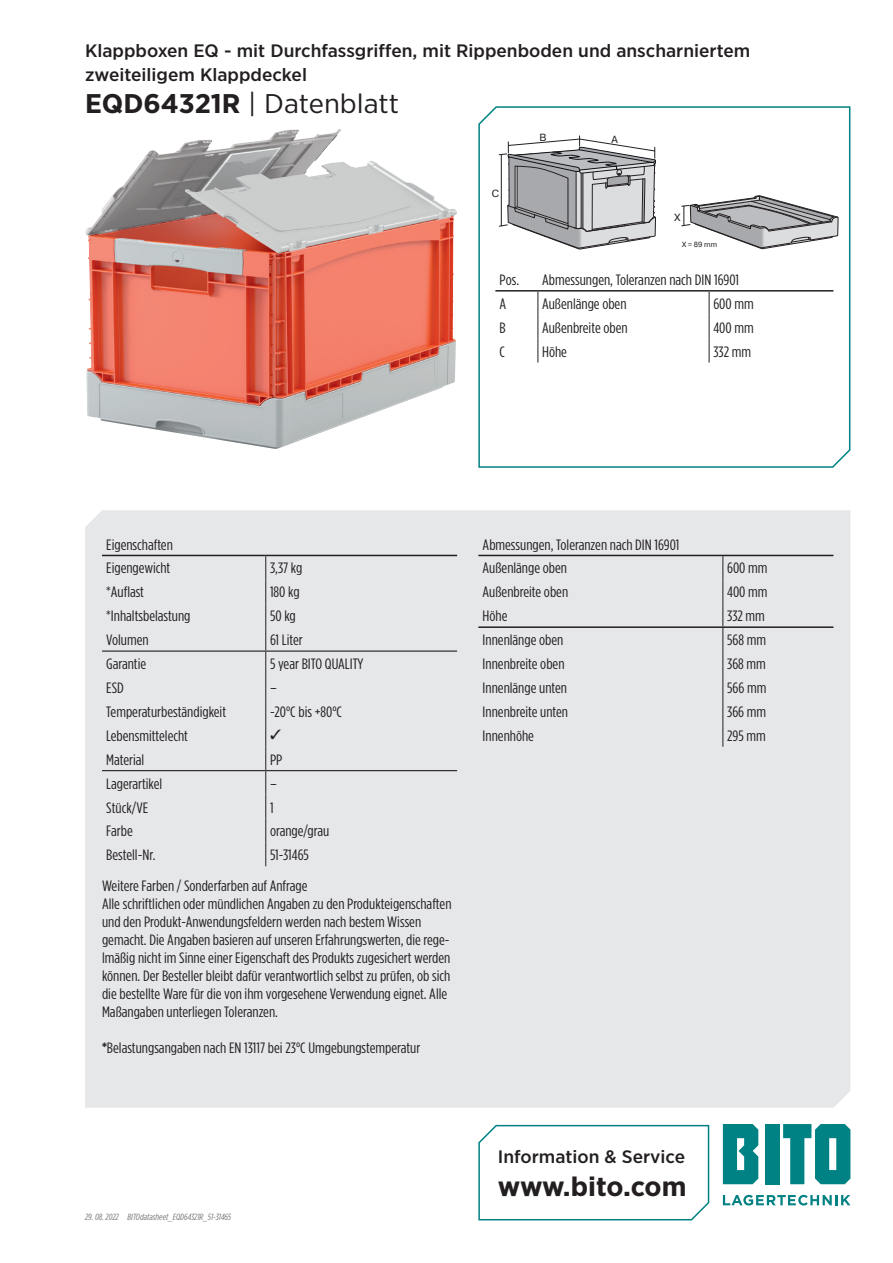
<style>
.page{position:relative;width:893px;height:1263px;background:#fff}
.page>*{position:absolute;margin:0;border:0;box-sizing:border-box;transform-origin:0 0}
.t1{font:27px "Gotham Narrow";color:#231f20;scale:1.1 1}
.t2{font:700 27px "Gotham Narrow";letter-spacing:-.015em;color:#231f20;scale:1.1 1}
.t3{font:500 18px/24px "Gotham Narrow";color:#231f20;scale:1.1 1}
.t4{font:15px/18px "Gotham Condensed";color:#231f20;scale:1.1 1}
.t5{font:10.35px "Bito Pragmatica";color:#231f20}
.t6{font:italic 9px "Gotham Condensed";color:#76787b;scale:1.1 1}
.t7{font:7.35px "Bito Pragmatica";color:#231f20}
.s1{font-weight:700}
</style>
<div class="page">
<div style="left:85px;top:510px;width:765px;height:598px;background:#e6e7e9"></div>
<svg style="left:723px;top:1195px;width:127px;height:10px"></svg>
<div style="left:765px;top:1124px;width:15px;height:60px;background:#008183"></div>
<svg style="left:723px;top:1124px;width:35px;height:60px;background:#1e8f91"></svg>
<svg style="left:783px;top:1124px;width:67px;height:60px"></svg>
<svg style="left:478px;top:1124px;width:232px;height:97px"></svg>
<svg style="left:478px;top:106px;width:373px;height:362px"></svg>
<hr style="left:102px;top:555px;width:164px;height:1px;background:#231f20">
<hr style="left:266px;top:555px;width:191px;height:1px;background:#231f20">
<hr style="left:102px;top:650px;width:164px;height:2px;background:#231f20">
<hr style="left:266px;top:650px;width:191px;height:2px;background:#231f20">
<hr style="left:102px;top:770px;width:164px;height:1px;background:#231f20">
<hr style="left:266px;top:770px;width:191px;height:1px;background:#231f20">
<hr style="left:478px;top:555px;width:245px;height:1px;background:#231f20">
<hr style="left:723px;top:555px;width:110px;height:1px;background:#231f20">
<hr style="left:478px;top:626px;width:245px;height:2px;background:#231f20">
<hr style="left:723px;top:626px;width:110px;height:2px;background:#231f20">
<svg style="left:722px;top:556px;width:1px;height:191px"></svg>
<img style="left:85px;top:129px;width:372px;height:320px">
<svg style="left:682px;top:163px;width:157px;height:88px"></svg>
<hr style="left:495px;top:290px;width:43px;height:2px;background:#231f20">
<hr style="left:538px;top:290px;width:171px;height:2px;background:#231f20">
<hr style="left:709px;top:290px;width:124px;height:2px;background:#231f20">
<svg style="left:499px;top:136px;width:157px;height:433px"></svg>
<svg style="left:709px;top:292px;width:1px;height:70px"></svg>
<svg style="left:265px;top:556px;width:16px;height:310px;background:#d8d9da"></svg>
<p class="t3" style="left:85px;top:38px;width:606px">Klappboxen EQ - mit Durchfassgriffen, mit Rippenboden und anscharniertem zweiteiligem Klappdeckel</p>
<h1 class="t1" style="left:85px;top:87px;width:287px"><span class="s1">EQD64321R</span> | Datenblatt</h1>
<p class="t5" style="left:492px;top:187px;width:9px">C</p>
<p class="t5" style="left:539px;top:131px;width:9px">B</p>
<p class="t5" style="left:611px;top:133px;width:8px">A</p>
<p class="t5" style="left:674px;top:211px;width:7px">X</p>
<p class="t7" style="left:682px;top:240px;width:36px">X = 89 mm</p>
<p class="t4" style="left:500px;top:270px;width:19px">Pos.</p>
<p class="t4" style="left:542px;top:270px;width:180px">Abmessungen, Toleranzen nach DIN 16901</p>
<p class="t4" style="left:500px;top:294px;width:8px">A</p>
<p class="t4" style="left:542px;top:294px;width:78px">Außenlänge oben</p>
<p class="t4" style="left:713px;top:294px;width:38px">600 mm</p>
<p class="t4" style="left:500px;top:318px;width:7px">B</p>
<p class="t4" style="left:542px;top:318px;width:79px">Außenbreite oben</p>
<p class="t4" style="left:713px;top:318px;width:38px">400 mm</p>
<p class="t4" style="left:500px;top:342px;width:6px">C</p>
<p class="t4" style="left:542px;top:342px;width:24px">Höhe</p>
<p class="t4" style="left:713px;top:342px;width:36px">332 mm</p>
<p class="t4" style="left:106px;top:532px;width:62px;line-height:23.9px">Eigenschaften<br>Eigengewicht</p>
<p class="t4" style="left:270px;top:559px;width:31px">3,37 kg</p>
<p class="t4" style="left:106px;top:583px;width:36px">*Auflast</p>
<p class="t4" style="left:270px;top:583px;width:28px">180 kg</p>
<p class="t4" style="left:106px;top:607px;width:78px">*Inhaltsbelastung</p>
<p class="t4" style="left:270px;top:607px;width:25px">50 kg</p>
<p class="t4" style="left:106px;top:631px;width:40px">Volumen</p>
<p class="t4" style="left:270px;top:631px;width:31px">61 Liter</p>
<p class="t4" style="left:106px;top:655px;width:38px">Garantie</p>
<p class="t4" style="left:270px;top:655px;width:86px">5 year BITO QUALITY</p>
<p class="t4" style="left:106px;top:679px;width:17px">ESD</p>
<p class="t4" style="left:270px;top:679px;width:8px">–</p>
<p class="t4" style="left:106px;top:702px;width:110px">Temperaturbeständigkeit</p>
<p class="t4" style="left:270px;top:702px;width:67px">-20°C bis +80°C</p>
<p class="t4" style="left:106px;top:726px;width:76px">Lebensmittelecht</p>
<p class="t4" style="left:106px;top:750px;width:36px">Material</p>
<p class="t4" style="left:270px;top:750px;width:13px">PP</p>
<p class="t4" style="left:106px;top:774px;width:52px">Lagerartikel</p>
<p class="t4" style="left:270px;top:774px;width:8px">–</p>
<p class="t4" style="left:106px;top:798px;width:40px">Stück/VE</p>
<p class="t4" style="left:270px;top:798px;width:5px">1</p>
<p class="t4" style="left:106px;top:822px;width:26px">Farbe</p>
<p class="t4" style="left:270px;top:822px;width:55px">orange/grau</p>
<p class="t4" style="left:106px;top:846px;width:46px">Bestell-Nr.</p>
<p class="t4" style="left:270px;top:846px;width:37px">51-31465</p>
<p class="t4" style="left:102px;top:876px;width:319px">Weitere Farben / Sonderfarben auf Anfrage<br>Alle schriftlichen oder mündlichen Angaben zu den Produkteigenschaften und den Produkt-Anwendungsfeldern werden nach bestem Wissen gemacht. Die Angaben basieren auf unseren Erfahrungswerten, die rege&shy;lmäßig nicht im Sinne einer Eigenschaft des Produkts zugesichert werden können. Der Besteller bleibt dafür verantwortlich selbst zu prüfen, ob sich die bestellte Ware für die von ihm vorgesehene Verwendung eignet. Alle Maßangaben unterliegen Toleranzen.</p>
<p class="t4" style="left:102px;top:1038px;width:291px"><span class="s1">*</span>Belastungsangaben nach EN 13117 bei 23°C Umgebungstemperatur</p>
<p class="t4" style="left:483px;top:532px;width:180px;line-height:23.9px">Abmessungen, Toleranzen nach DIN 16901<br>Außenlänge oben</p>
<p class="t4" style="left:727px;top:559px;width:38px">600 mm</p>
<p class="t4" style="left:483px;top:583px;width:79px">Außenbreite oben</p>
<p class="t4" style="left:727px;top:583px;width:38px">400 mm</p>
<p class="t4" style="left:483px;top:607px;width:24px">Höhe</p>
<p class="t4" style="left:727px;top:607px;width:36px">332 mm</p>
<p class="t4" style="left:483px;top:631px;width:75px">Innenlänge oben</p>
<p class="t4" style="left:727px;top:631px;width:37px">568 mm</p>
<p class="t4" style="left:483px;top:655px;width:76px">Innenbreite oben</p>
<p class="t4" style="left:727px;top:655px;width:37px">368 mm</p>
<p class="t4" style="left:483px;top:679px;width:78px">Innenlänge unten</p>
<p class="t4" style="left:727px;top:679px;width:37px">566 mm</p>
<p class="t4" style="left:483px;top:702px;width:79px">Innenbreite unten</p>
<p class="t4" style="left:727px;top:702px;width:37px">366 mm</p>
<p class="t4" style="left:483px;top:726px;width:48px">Innenhöhe</p>
<p class="t4" style="left:727px;top:726px;width:37px">295 mm</p>
<p class="t6" style="left:85px;top:1212px;width:32px">29. 08. 2022</p>
<p class="t6" style="left:128px;top:1212px;width:96px">BITOdatasheet_EQD64321R_51-31465</p>
<p class="t3" style="left:498px;top:1144px;width:172px">Information &amp; Service</p>
<h1 class="t2" style="left:498px;top:1169px;width:173px">www.bito.com</h1>
</div>
